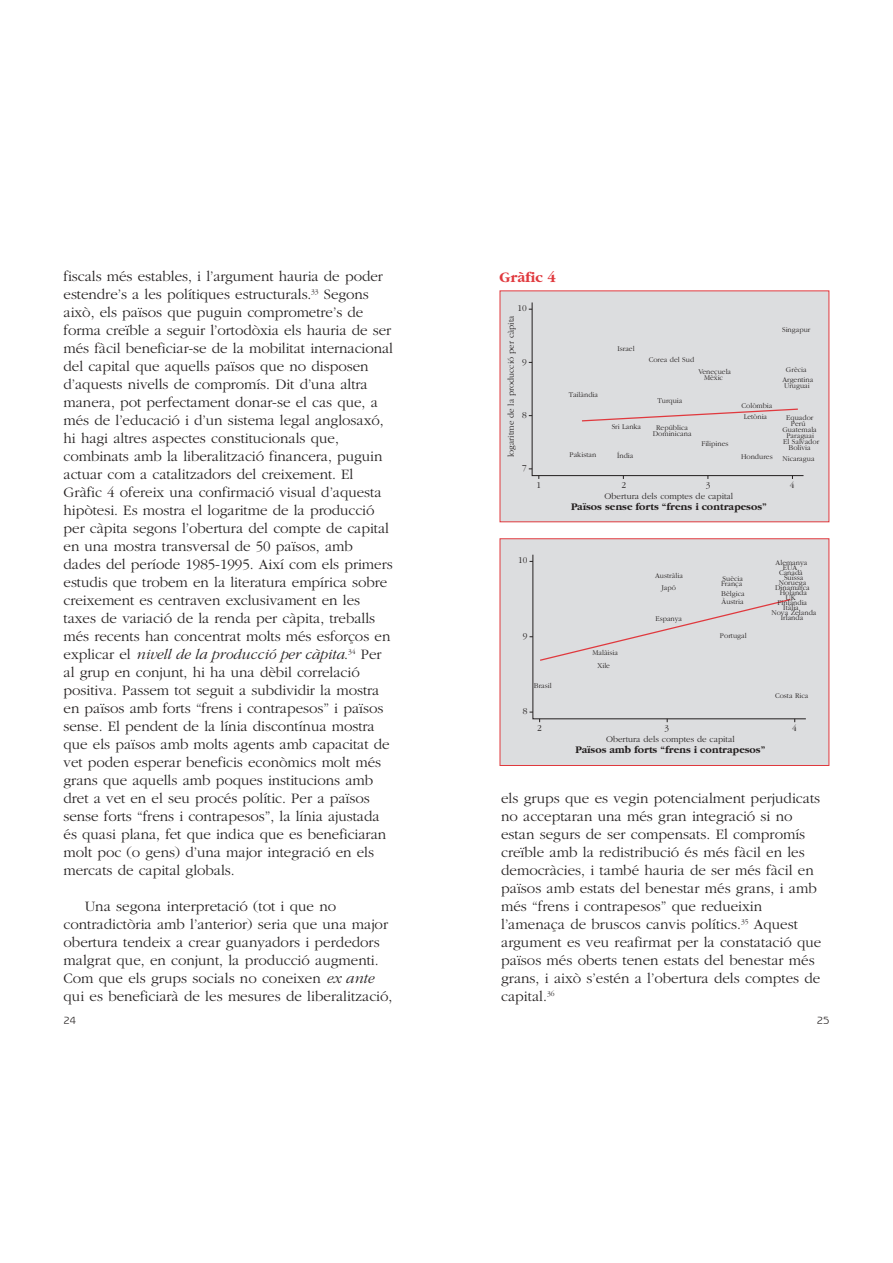
<style>
.page{position:relative;width:893px;height:1263px;background:#fff}
.page>*{position:absolute;margin:0;border:0;box-sizing:border-box;transform-origin:0 0}
.t1{font:300 15px/18px "Garamond";letter-spacing:-.005em;color:#231f1f}
.t2{font:700 15px "Garamond";color:#e0393e}
.t3{font:700 10.5px "Garamond";color:#231f1f}
.t4{font:10.5px "Benguiat Gothic";color:#231f1f}
.t5{font:300 9.3px "Garamond";color:#231f1f}
.t6{font:300 9px "Garamond";color:#231f1f}
.t7{font:300 7.5px/9.9px "Garamond";color:#231f1f;text-align:center}
.s1{font-style:italic}
</style>
<div class="page">
<div style="left:500px;top:291px;width:328px;height:231px;background:#dcdddf"></div>
<svg style="left:531px;top:302px;width:273px;height:174px"></svg>
<svg style="left:580px;top:408px;width:219px;height:14px"></svg>
<div style="left:500px;top:539px;width:328px;height:226px;background:#dcdddf"></div>
<svg style="left:532px;top:554px;width:274px;height:165px"></svg>
<svg style="left:529px;top:598px;width:262px;height:64px"></svg>
<div style="left:499px;top:538px;width:330px;height:228px;border:1px solid #e0393e"></div>
<p class="t1" style="left:64px;top:268px;width:331px">fiscals més estables, i l’argument hauria de poder estendre’s a les polítiques estructurals.<sup>33</sup> Segons això, els països que puguin comprometre’s de forma creïble a seguir l’ortodòxia els hauria de ser més fàcil beneficiar-se de la mobilitat internacional del capital que aquells països que no disposen d’aquests nivells de compromís. Dit d’una altra manera, pot perfectament donar-se el cas que, a més de l’educació i d’un sistema legal anglosaxó, hi hagi altres aspectes constitucionals que, combinats amb la liberalització financera, puguin actuar com a catalitzadors del creixement. El Gràfic 4 ofereix una confirmació visual d’aquesta hipòtesi. Es mostra el logaritme de la producció per càpita segons l’obertura del compte de capital en una mostra transversal de 50 països, amb dades del període 1985-1995. Així com els primers estudis que trobem en la literatura empírica sobre creixement es centraven exclusivament en les taxes de variació de la renda per càpita, treballs més recents han concentrat molts més esforços en explicar el <span class="s1">nivell de la producció per càpita</span>.<sup>34</sup> Per al grup en conjunt, hi ha una dèbil correlació positiva. Passem tot seguit a subdividir la mostra en països amb forts “frens i contrapesos” i països sense. El pendent de la línia discontínua mostra que els països amb molts agents amb capacitat de vet poden esperar beneficis econòmics molt més grans que aquells amb poques institucions amb dret a vet en el seu procés polític. Per a països sense forts “frens i contrapesos”, la línia ajustada és quasi plana, fet que indica que es beneficiaran molt poc (o gens) d’una major integració en els mercats de capital globals.</p>
<p class="t1" style="left:64px;top:898px;width:330px;text-indent:21px">Una segona interpretació (tot i que no contradictòria amb l’anterior) seria que una major obertura tendeix a crear guanyadors i perdedors malgrat que, en conjunt, la producció augmenti.<br>Com que els grups socials no coneixen <span class="s1">ex ante </span>qui es beneficiarà de les mesures de liberalització,</p>
<p class="t4" style="left:64px;top:1017px;width:14px">24</p>
<p class="t2" style="left:499px;top:271px;width:58px">Gràfic 4</p>
<p class="t5" style="left:517px;top:305px;width:11px">10</p>
<p class="t6" style="left:507px;top:457px;width:143px;rotate:-90deg">logaritme de la producció per càpita</p>
<p class="t5" style="left:522px;top:358px;width:6px">9</p>
<p class="t5" style="left:522px;top:411px;width:6px">8</p>
<p class="t5" style="left:522px;top:464px;width:6px">7</p>
<p class="t5" style="left:536px;top:481px;width:6px">1</p>
<p class="t7" style="left:569px;top:391px;width:31px">Tailàndia</p>
<p class="t7" style="left:569px;top:450px;width:28px">Pakistan</p>
<p class="t7" style="left:617px;top:344px;width:19px">Israel</p>
<p class="t7" style="left:611px;top:422px;width:31px">Sri Lanka</p>
<p class="t7" style="left:617px;top:451px;width:18px">Índia</p>
<p class="t7" style="left:648px;top:356px;width:47px">Corea del Sud</p>
<p class="t7" style="left:657px;top:396px;width:27px">Turquia</p>
<p class="t7" style="left:698px;top:367px;width:34px">Veneçuela</p>
<p class="t7" style="left:704px;top:374px;width:21px">Mèxic</p>
<p class="t7" style="left:652px;top:425px;width:40px;line-height:6px">República<br>Dominicana</p>
<p class="t7" style="left:701px;top:439px;width:29px">Filipines</p>
<p class="t5" style="left:621px;top:481px;width:6px">2</p>
<p class="t5" style="left:705px;top:481px;width:6px">3</p>
<p class="t7" style="left:741px;top:401px;width:32px">Colòmbia</p>
<p class="t7" style="left:743px;top:412px;width:25px">Letònia</p>
<p class="t7" style="left:741px;top:452px;width:33px">Hondures</p>
<p class="t6" style="left:604px;top:493px;width:130px">Obertura dels comptes de capital</p>
<p class="t3" style="left:571px;top:502px;width:197px">Països sense forts “frens i contrapesos”</p>
<p class="t7" style="left:782px;top:325px;width:30px">Singapur</p>
<p class="t7" style="left:786px;top:365px;width:22px">Grècia</p>
<p class="t7" style="left:782px;top:377px;width:32px;line-height:6.1px;text-align:left">Argentina<br>Uruguai</p>
<p class="t7" style="left:786px;top:414px;width:29px">Equador</p>
<p class="t7" style="left:786px;top:431px;width:29px">Paraguai</p>
<p class="t7" style="left:791px;top:419px;width:16px">Perú</p>
<p class="t7" style="left:782px;top:424px;width:38px;line-height:11.9px;text-align:left">Guatemala<br>El Salvador</p>
<p class="t7" style="left:782px;top:443px;width:34px;line-height:11.2px">Bolívia<br>Nicaragua</p>
<p class="t5" style="left:789px;top:481px;width:6px">4</p>
<p class="t5" style="left:518px;top:557px;width:11px">10</p>
<p class="t5" style="left:523px;top:633px;width:6px">9</p>
<p class="t7" style="left:534px;top:682px;width:19px">Brasil</p>
<p class="t5" style="left:522px;top:708px;width:6px">8</p>
<p class="t5" style="left:537px;top:724px;width:6px">2</p>
<p class="t7" style="left:592px;top:649px;width:27px">Malàisia</p>
<p class="t7" style="left:597px;top:661px;width:14px">Xile</p>
<p class="t7" style="left:655px;top:571px;width:29px">Austràlia</p>
<p class="t7" style="left:661px;top:584px;width:16px">Japó</p>
<p class="t7" style="left:655px;top:615px;width:28px">Espanya</p>
<p class="t7" style="left:722px;top:574px;width:22px">Suècia</p>
<p class="t7" style="left:721px;top:579px;width:23px">França</p>
<p class="t7" style="left:721px;top:589px;width:25px">Bèlgica</p>
<p class="t7" style="left:721px;top:597px;width:24px">Àustria</p>
<p class="t7" style="left:720px;top:631px;width:28px">Portugal</p>
<p class="t7" style="left:775px;top:558px;width:33px">Alemanya<br>Canadà</p>
<p class="t7" style="left:782px;top:563px;width:22px;text-align:left">EUA<br>Suïssa</p>
<p class="t7" style="left:778px;top:578px;width:29px">Noruega</p>
<p class="t7" style="left:775px;top:583px;width:36px">Dinamarca</p>
<p class="t7" style="left:777px;top:588px;width:31px;text-align:left">Holanda<br>Finlàndia</p>
<p class="t7" style="left:783px;top:593px;width:17px">UK<br>Itàlia</p>
<p class="t7" style="left:771px;top:608px;width:47px">Nova Zelanda</p>
<p class="t7" style="left:780px;top:613px;width:24px">Irlanda</p>
<p class="t7" style="left:775px;top:691px;width:35px">Costa Rica</p>
<p class="t5" style="left:664px;top:724px;width:6px">3</p>
<p class="t5" style="left:792px;top:724px;width:6px">4</p>
<p class="t6" style="left:606px;top:736px;width:130px">Obertura dels comptes de capital</p>
<p class="t3" style="left:575px;top:745px;width:191px">Països amb forts “frens i contrapesos”</p>
<p class="t1" style="left:501px;top:790px;width:322px">els grups que es vegin potencialment perjudicats no acceptaran una més gran integració si no estan segurs de ser compensats. El compromís creïble amb la redistribució és més fàcil en les democràcies, i també hauria de ser més fàcil en països amb estats del benestar més grans, i amb més “frens i contrapesos” que redueixin l’amenaça de bruscos canvis polítics.<sup>35</sup> Aquest argument es veu reafirmat per la constatació que països més oberts tenen estats del benestar més grans, i això s’estén a l’obertura dels comptes de capital.<sup>36</sup></p>
<p class="t4" style="left:816px;top:1017px;width:14px">25</p>
</div>
